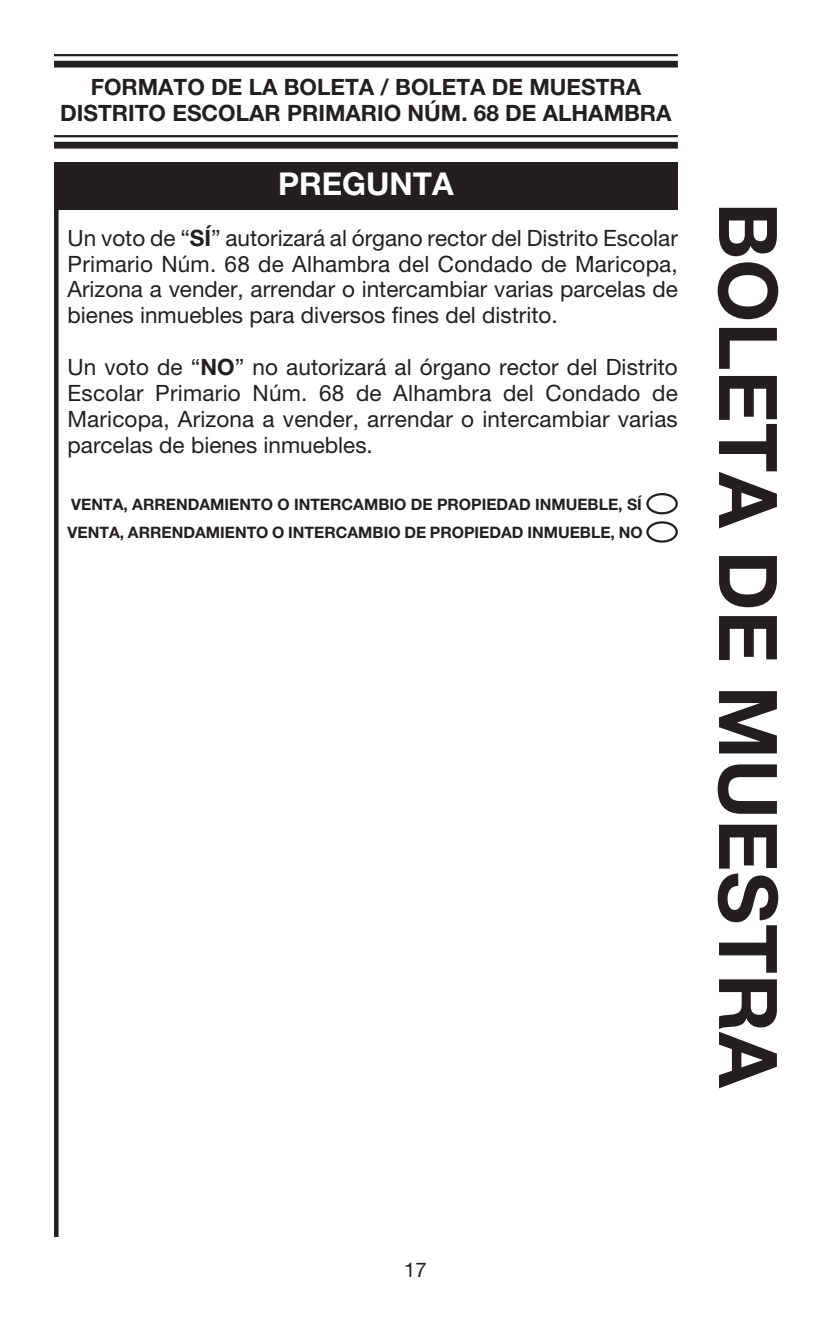
<style>
.page{position:relative;width:831px;height:1317px;background:#fff}
.page>*{position:absolute;margin:0;border:0;box-sizing:border-box;transform-origin:0 0}
.t1{font:700 81px "Helvetica Neue LT Std";color:#231f20}
.t2{font:700 31.5px "Helvetica Neue LT Std";color:#fff}
.t3{font:22.5px/25.9px "Helvetica Neue LT Std";color:#231f20;text-align:justify}
.t4{font:700 22.5px/25.9px "Helvetica Neue LT Std";color:#231f20;text-align:center}
.t5{font:20.25px "Helvetica Neue LT Std";color:#231f20}
.t6{font:700 15.75px/28.3px "Helvetica Neue LT Std";color:#231f20}
.s1{font-weight:700}
</style>
<div class="page">
<hr style="left:54px;top:54px;width:623px;height:2px;background:#231f20">
<div style="left:54px;top:61px;width:623px;height:7px;background:#231f20"></div>
<hr style="left:54px;top:135px;width:623px;height:2px;background:#231f20">
<div style="left:54px;top:142px;width:623px;height:6px;background:#231f20"></div>
<div style="left:54px;top:162px;width:623px;height:47px;background:#231f20"></div>
<svg style="left:646px;top:493px;width:31px;height:21px"></svg>
<svg style="left:646px;top:521px;width:31px;height:21px"></svg>
<div style="left:54px;top:163px;width:5px;height:1073px;background:#231f20"></div>
<p class="t4" style="left:60px;top:76px;width:612px">FORMATO DE LA BOLETA / BOLETA DE MUESTRA<br>DISTRITO ESCOLAR PRIMARIO NÚM. 68 DE ALHAMBRA</p>
<h2 class="t2" style="left:278px;top:172px;width:177px">PREGUNTA</h2>
<p class="t3" style="left:68px;top:227px;width:611px">Un voto de “<span class="s1">SÍ</span>” autorizará al órgano rector del Distrito Escolar Primario Núm. 68 de Alhambra del Condado de Maricopa, Arizona a vender, arrendar o intercambiar varias parcelas de bienes inmuebles para diversos fines del distrito.</p>
<p class="t3" style="left:68px;top:356px;width:611px">Un voto de “<span class="s1">NO</span>” no autorizará al órgano rector del Distrito Escolar Primario Núm. 68 de Alhambra del Condado de Maricopa, Arizona a vender, arrendar o intercambiar varias parcelas de bienes inmuebles.</p>
<p class="t6" style="left:67px;top:491px;width:576px">VENTA, ARRENDAMIENTO O INTERCAMBIO DE PROPIEDAD INMUEBLE, SÍ<br>VENTA, ARRENDAMIENTO O INTERCAMBIO DE PROPIEDAD INMUEBLE, NO</p>
<h1 class="t1" style="left:776px;top:202px;width:887px;rotate:90deg">BOLETA DE MUESTRA</h1>
<p class="t5" style="left:404px;top:1262px;width:24px">17</p>
</div>
